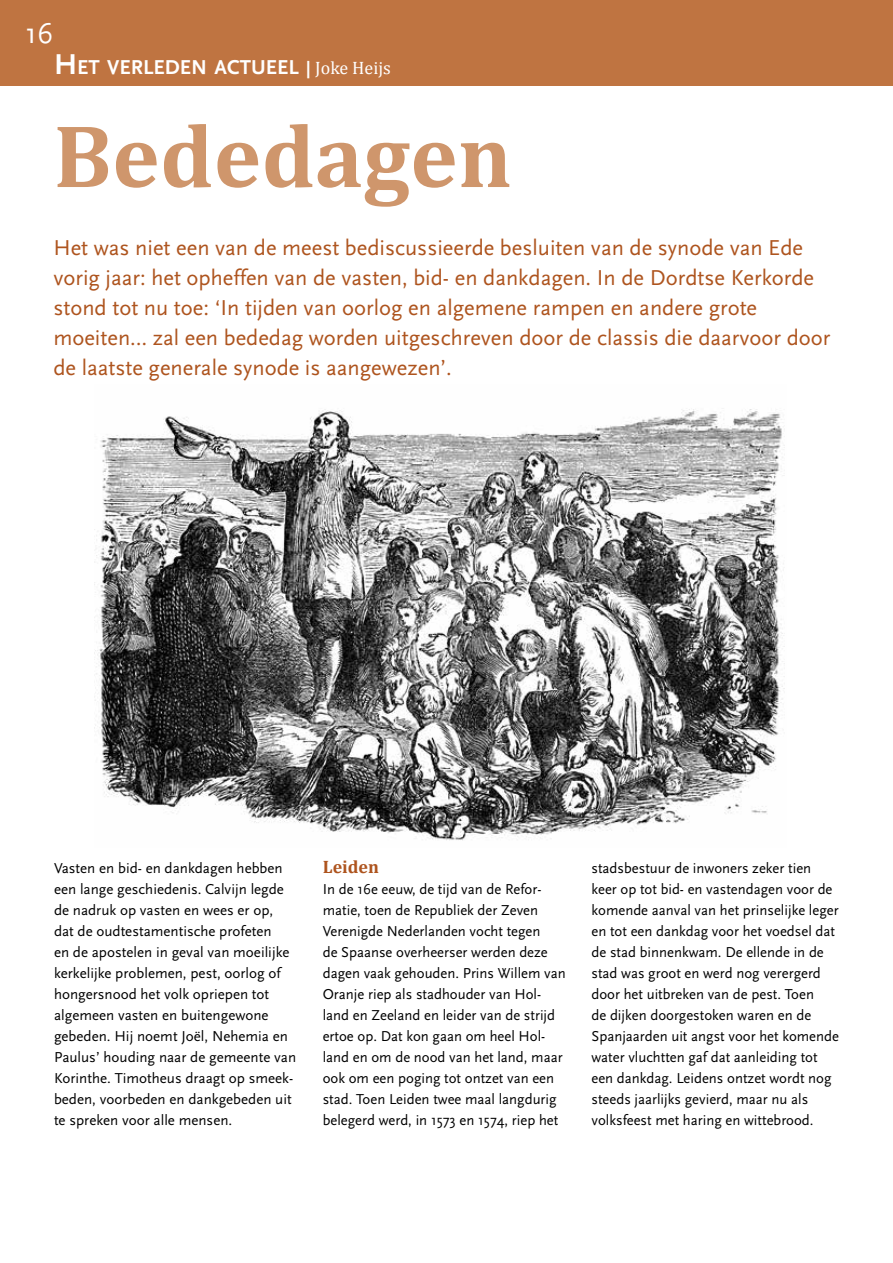
<style>
.page{position:relative;width:893px;height:1263px;background:#fff}
.page>*{position:absolute;margin:0;border:0;box-sizing:border-box;transform-origin:0 0}
.t1{font:700 90px "Cambria";color:#cf966c}
.t2{font:30px "Scala Sans";color:#fff}
.t3{font:22.5px/30px "Scala Sans";color:#ae541e}
.t4{font:700 21px "Scala Sans";color:#fff}
.t5{font:700 18px "Cambria";color:#ae541e}
.t6{font:15px/21px "Scala Sans";color:#000}
.s1{font-size:30px}
.s2{font-size:18px}
.s3{font-family:"Cambria";font-weight:400;font-size:18px}
</style>
<div class="page">
<div style="left:0;top:0;width:893px;height:85px;background:#bf7441"></div>
<img style="left:95px;top:409px;width:690px;height:432px">
<h2 class="t2" style="left:26px;top:17px;width:30px">16</h2>
<h3 class="t4" style="left:54px;top:55px;width:338px"><span class="s1">H</span> ET VERLEDEN ACTUEEL <span class="s2">|</span> <span class="s3">Joke Heijs</span></h3>
<h1 class="t1" style="left:53px;top:102px;width:460px">Bededagen</h1>
<p class="t3" style="left:53px;top:233px;width:778px">Het was niet een van de meest bediscussieerde besluiten van de synode van Ede vorig jaar: het opheffen van de vasten, bid- en dankdagen. In de Dordtse Kerkorde stond tot nu toe: ‘In tijden van oorlog en algemene rampen en andere grote moeiten… zal een bededag worden uitgeschreven door de classis die daarvoor door de laatste generale synode is aangewezen’.</p>
<p class="t6" style="left:54px;top:858px;width:244px">Vasten en bid- en dankdagen hebben een lange geschiedenis. Calvijn legde de nadruk op vasten en wees er op, dat de oudtestamentische profeten<br>en de apostelen in geval van moeilijke kerkelijke problemen, pest, oorlog of hongersnood het volk opriepen tot algemeen vasten en buitengewone gebeden. Hij noemt Joël, Nehemia en Paulus’ houding naar de gemeente van Korinthe. Timotheus draagt op smeek&shy;beden, voorbeden en dankgebeden uit te spreken voor alle mensen.</p>
<p class="t5" style="left:323px;top:856px;width:58px">Leiden</p>
<p class="t6" style="left:323px;top:879px;width:245px">In de 16e eeuw, de tijd van de Refor&shy;matie, toen de Republiek der Zeven Verenigde Nederlanden vocht tegen<br>de Spaanse overheerser werden deze dagen vaak gehouden. Prins Willem van Oranje riep als stadhouder van Hol&shy;land en Zeeland en leider van de strijd ertoe op. Dat kon gaan om heel Hol&shy;land en om de nood van het land, maar ook om een poging tot ontzet van een stad. Toen Leiden twee maal langdurig belegerd werd, in 1573 en 1574, riep het</p>
<p class="t6" style="left:591px;top:858px;width:249px">stadsbestuur de inwoners zeker tien keer op tot bid- en vastendagen voor de komende aanval van het prinselijke leger en tot een dankdag voor het voedsel dat de stad binnenkwam. De ellende in de stad was groot en werd nog verergerd door het uitbreken van de pest. Toen<br>de dijken doorgestoken waren en de Spanjaarden uit angst voor het komende water vluchtten gaf dat aanleiding tot een dankdag. Leidens ontzet wordt nog steeds jaarlijks gevierd, maar nu als volksfeest met haring en wittebrood.</p>
</div>
